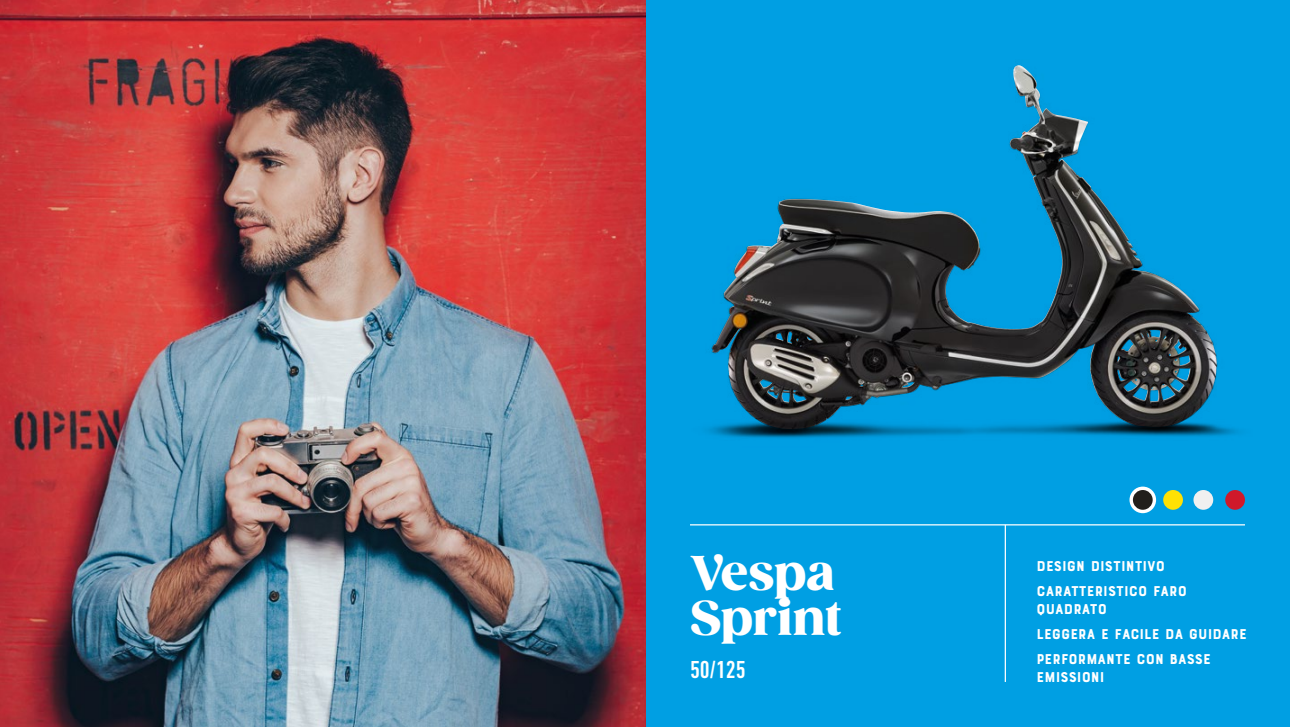
<style>
.page{position:relative;width:1290px;height:727px;background:#fff}
.page>*{position:absolute;margin:0;border:0;box-sizing:border-box;transform-origin:0 0}
.t1{font:900 47.12px/45.2px "Gazpacho";color:#fff}
.t2{font:500 condensed 25px "DIN Next LT Pro";color:#fff}
.t3{font:15px/25.1px "Bourton Base";color:#fff}
</style>
<div class="page">
<div style="left:645px;top:0;width:645px;height:726px;background:#009fe3"></div>
<img style="left:708px;top:116px;width:531px;height:375px">
<img style="left:942px;top:65px;width:121px;height:264px">
<hr style="left:690px;top:524px;width:555px;height:1px;background:#fff">
<hr style="left:1005px;top:524px;width:1px;height:157px;background:#fff">
<img style="left:0;top:0;width:645px;height:726px">
<svg style="left:1129px;top:486px;width:27px;height:27px"></svg>
<div style="left:1225px;top:490px;width:20px;height:19px;background:#cf192a;border-radius:50%"></div>
<div style="left:1193px;top:490px;width:20px;height:19px;background:#f0f0f0;border-radius:50%"></div>
<div style="left:1133px;top:490px;width:19px;height:19px;background:#211f1b;border-radius:50%"></div>
<div style="left:1163px;top:490px;width:20px;height:19px;background:#ffe104;border-radius:50%"></div>
<h1 class="t1" style="left:690px;top:551px;width:153px">Vespa<br>Sprint</h1>
<p class="t3" style="left:1036px;top:553px;width:152px">DESIGN DISTINTIVO<br>CARATTERISTICO FARO</p>
<p class="t3" style="left:1036px;top:596px;width:212px">QUADRATO<br>LEGGERA E FACILE DA GUIDARE<br>PERFORMANTE CON BASSE</p>
<p class="t3" style="left:1036px;top:664px;width:70px">EMISSIONI</p>
<h2 class="t2" style="left:690px;top:655px;width:57px">50/125</h2>
</div>
